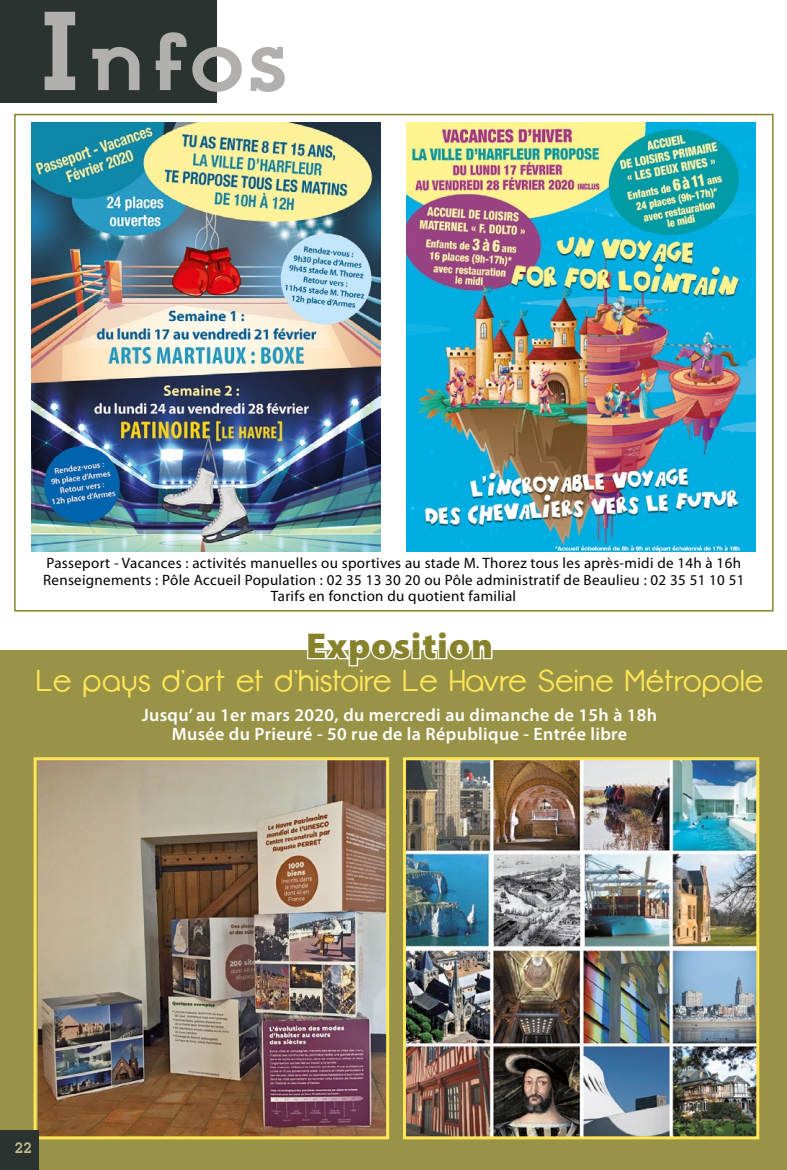
<style>
.page{position:relative;width:787px;height:1170px;background:#fff}
.page>*{position:absolute;margin:0;border:0;box-sizing:border-box;transform-origin:0 0}
.t1{font:700 82.5px "Opificio Serif";color:#b1b0af;scale:1.1 1}
.texte_courant{font:900 36px "Myriad Pro";letter-spacing:.02em;color:#87832c}
.texte_courant-2{font:30px "Opificio";letter-spacing:.015em;color:#ffe658}
.texte_courant-3{font:600 18px "Myriad Pro";letter-spacing:.02em;color:#fff}
.texte_courant-4{font:15px "Myriad Pro";letter-spacing:.02em;color:#000}
.texte_courant-5{font:700 15px "Opificio Serif";color:#c2bb8e}
.s1{font-size:111.9px}
</style>
<div class="page">
<div style="left:0;top:651px;width:787px;height:518px;background:#999347"></div>
<img style="left:38px;top:761px;width:347px;height:374px">
<div style="left:34px;top:757px;width:355px;height:382px;border:3px solid #ffe658"></div>
<div style="left:0;top:0;width:217px;height:102px;background:#2a332f"></div>
<div style="left:0;top:1130px;width:38px;height:39px;background:#2a332f"></div>
<img style="left:407px;top:761px;width:348px;height:374px">
<div style="left:403px;top:757px;width:356px;height:382px;border:3px solid #ffe658"></div>
<img style="left:406px;top:122px;width:349px;height:429px">
<img style="left:31px;top:122px;width:350px;height:429px">
<svg style="left:305px;top:650px;width:189px;height:17px"></svg>
<p class="t1" style="left:37px;top:12px;width:230px"><span class="s1">I</span>nfos</p>
<p class="texte_courant-4" style="left:46px;top:553px;width:696px">Passeport - Vacances : activités manuelles ou sportives au stade M. Thorez tous les après-midi de 14h à 16h</p>
<p class="texte_courant-4" style="left:43px;top:570px;width:703px">Renseignements : Pôle Accueil Population : 02 35 13 30 20 ou Pôle administratif de Beaulieu : 02 35 51 10 51</p>
<p class="texte_courant-4" style="left:271px;top:586px;width:247px">Tarifs en fonction du quotient familial</p>
<p class="texte_courant" style="left:306px;top:621px;width:188px">Exposition</p>
<p class="texte_courant-2" style="left:36px;top:663px;width:728px">Le pays d’art et d’histoire Le Havre Seine Métropole</p>
<p class="texte_courant-3" style="left:142px;top:703px;width:517px">Jusqu’ au 1er mars 2020, du mercredi au dimanche de 15h à 18h</p>
<p class="texte_courant-3" style="left:172px;top:722px;width:457px">Musée du Prieuré - 50 rue de la République - Entrée libre</p>
<p class="texte_courant-5" style="left:15px;top:1138px;width:18px">22</p>
</div>
